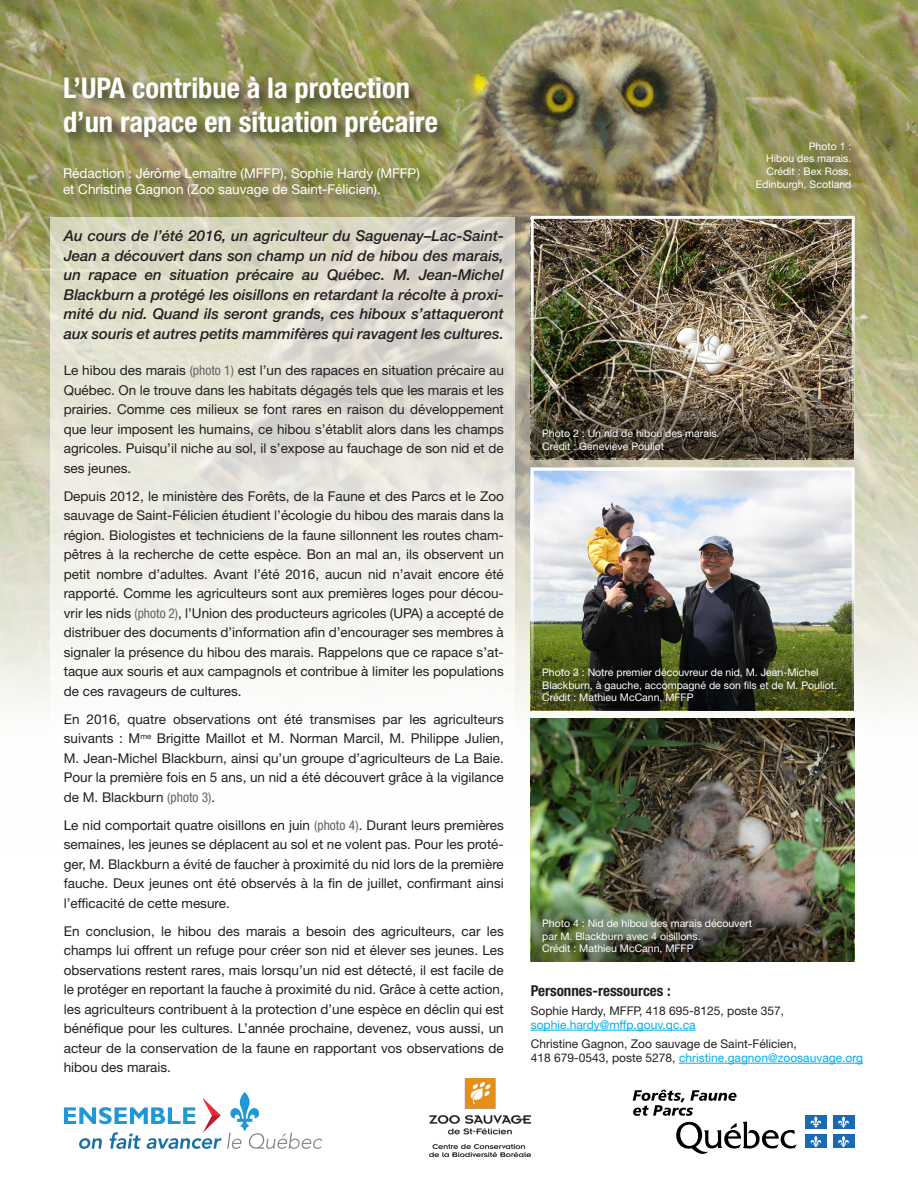
<style>
.page{position:relative;width:918px;height:1188px;background:#fff}
.page>*{position:absolute;margin:0;border:0;box-sizing:border-box;transform-origin:0 0}
.t1{font:700 condensed 28.5px/34.2px "Helvetica Neue LT Std";color:#fff}
.Amorce{font:italic 500 15px/19.5px "Helvetica Neue LT Std";color:#231f20;text-align:justify}
.t2{font:700 condensed 15px "Helvetica Neue LT Std";color:#231f20}
.t3{font:13.5px/19.5px "Helvetica Neue LT Std";color:#231f20;text-align:justify}
.auteur{font:13.5px/16.2px "Helvetica Neue LT Std";color:#fff}
.t4{font:12px/14.4px "Helvetica Neue LT Std";color:#231f20}
.Credit_photo{font:10.5px/12.6px "Helvetica Neue LT Std";color:#fff}
.s1{font-stretch:condensed;color:#636366}
.s2{color:#00aeef}
</style>
<div class="page">
<img style="left:0;top:0;width:918px;height:853px">
<img style="left:535px;top:220px;width:316px;height:161px">
<img style="left:535px;top:381px;width:316px;height:74px">
<svg style="left:50px;top:217px;width:465px;height:636px"></svg>
<svg style="left:633px;top:1090px;width:164px;height:64px"></svg>
<div style="left:805px;top:1116px;width:22px;height:13px;background:#186ab5"></div>
<svg style="left:810px;top:1116px;width:12px;height:12px"></svg>
<div style="left:833px;top:1116px;width:21px;height:13px;background:#186ab5"></div>
<svg style="left:838px;top:1116px;width:11px;height:12px"></svg>
<div style="left:805px;top:1135px;width:22px;height:13px;background:#186ab5"></div>
<svg style="left:810px;top:1136px;width:12px;height:11px"></svg>
<div style="left:833px;top:1135px;width:21px;height:13px;background:#186ab5"></div>
<svg style="left:838px;top:1136px;width:11px;height:11px"></svg>
<svg style="left:64px;top:1092px;width:259px;height:57px"></svg>
<div style="left:61px;top:73px;width:391px;height:139px;background:#231f20;opacity:.75"></div>
<hr style="left:531px;top:1030px;width:165px;height:1px;background:#00aeef">
<hr style="left:679px;top:1063px;width:184px;height:1px;background:#00aeef">
<img style="left:535px;top:472px;width:316px;height:155px">
<img style="left:531px;top:719px;width:323px;height:162px">
<div style="left:755px;top:140px;width:110px;height:63px;background:#231f20;opacity:.75"></div>
<svg style="left:535px;top:627px;width:316px;height:80px;background:#313719"></svg>
<img style="left:531px;top:881px;width:323px;height:80px">
<div style="left:531px;top:216px;width:324px;height:243px;border:3px solid #fff"></div>
<div style="left:531px;top:468px;width:324px;height:243px;border:3px solid #fff"></div>
<img style="left:429px;top:1079px;width:101px;height:78px">
<h1 class="t1" style="left:63px;top:70px;width:376px">L’UPA contribue à la protection d’un rapace en situation précaire</h1>
<p class="auteur" style="left:63px;top:165px;width:358px">Rédaction : Jérôme Lemaître (MFFP), Sophie Hardy (MFFP) et Christine Gagnon (Zoo sauvage de Saint-Félicien).</p>
<p class="Amorce" style="left:64px;top:226px;width:442px">Au cours de l’été 2016, un agriculteur du Saguenay–Lac-Saint-Jean a découvert dans son champ un nid de hibou des marais, un rapace en situation précaire au Québec. M. Jean-Michel Blackburn a protégé les oisillons en retardant la récolte à proxi&shy;mité du nid. Quand ils seront grands, ces hiboux s’attaqueront aux souris et autres petits mammifères qui ravagent les cultures.</p>
<p class="t3" style="left:64px;top:360px;width:442px">Le hibou des marais <span class="s1">(photo 1)</span> est l’un des rapaces en situation précaire au Québec. On le trouve dans les habitats dégagés tels que les marais et les prairies. Comme ces milieux se font rares en raison du développement que leur imposent les humains, ce hibou s’établit alors dans les champs agricoles. Puisqu’il niche au sol, il s’expose au fauchage de son nid et de ses jeunes.</p>
<p class="t3" style="left:64px;top:486px;width:442px">Depuis 2012, le ministère des Forêts, de la Faune et des Parcs et le Zoo sauvage de Saint-Félicien étudient l’écologie du hibou des marais dans la région. Biologistes et techniciens de la faune sillonnent les routes cham&shy;pêtres à la recherche de cette espèce. Bon an mal an, ils observent un petit nombre d’adultes. Avant l’été 2016, aucun nid n’avait encore été rapporté. Comme les agriculteurs sont aux premières loges pour décou&shy;vrir les nids <span class="s1">(photo 2)</span>, l’Union des producteurs agricoles (UPA) a accepté de distribuer des documents d’information afin d’encourager ses membres à signaler la présence du hibou des marais. Rappelons que ce rapace s’at&shy;taque aux souris et aux campagnols et contribue à limiter les populations de ces ravageurs de cultures.</p>
<p class="t3" style="left:64px;top:709px;width:442px">En 2016, quatre observations ont été transmises par les agriculteurs suivants : M<sup>me</sup> Brigitte Maillot et M. Norman Marcil, M. Philippe Julien, M. Jean-Michel Blackburn, ainsi qu’un groupe d’agriculteurs de La Baie.<br>Pour la première fois en 5 ans, un nid a été découvert grâce à la vigilance de M. Blackburn <span class="s1">(photo 3)</span>.</p>
<p class="t3" style="left:64px;top:815px;width:442px">Le nid comportait quatre oisillons en juin <span class="s1">(photo 4)</span>. Durant leurs premières semaines, les jeunes se déplacent au sol et ne volent pas. Pour les proté&shy;ger, M. Blackburn a évité de faucher à proximité du nid lors de la première fauche. Deux jeunes ont été observés à la fin de juillet, confirmant ainsi l’efficacité de cette mesure.</p>
<p class="t3" style="left:64px;top:921px;width:442px">En conclusion, le hibou des marais a besoin des agriculteurs, car les champs lui offrent un refuge pour créer son nid et élever ses jeunes. Les observations restent rares, mais lorsqu’un nid est détecté, il est facile de le protéger en reportant la fauche à proximité du nid. Grâce à cette action, les agriculteurs contribuent à la protection d’une espèce en déclin qui est bénéfique pour les cultures. L’année prochaine, devenez, vous aussi, un acteur de la conservation de la faune en rapportant vos observations de hibou des marais.</p>
<p class="Credit_photo" style="left:756px;top:140px;width:97px;text-align:right">Photo 1 :<br>Hibou des marais.<br>Crédit : Bex Ross,<br>Edinburgh, Scotland</p>
<p class="Credit_photo" style="left:542px;top:427px;width:179px">Photo 2 : Un nid de hibou des marais.<br>Crédit : Geneviève Pouliot</p>
<p class="Credit_photo" style="left:542px;top:666px;width:296px">Photo 3 : Notre premier découvreur de nid, M. Jean-Michel<br>Blackburn, à gauche, accompagné de son fils et de M. Pouliot.<br>Crédit : Mathieu McCann, MFFP</p>
<p class="Credit_photo" style="left:542px;top:917px;width:211px">Photo 4 : Nid de hibou des marais découvert par M. Blackburn avec 4 oisillons.<br>Crédit : Mathieu McCann, MFFP</p>
<h2 class="t2" style="left:531px;top:981px;width:142px">Personnes-ressources :</h2>
<p class="t4" style="left:531px;top:1003px;width:255px">Sophie Hardy, MFFP, 418 695-8125, poste 357, <span class="s2">sophie.hardy@mffp.gouv.qc.ca</span></p>
<p class="t4" style="left:531px;top:1036px;width:334px">Christine Gagnon, Zoo sauvage de Saint-Félicien,<br>418 679-0543, poste 5278, <span class="s2">christine.gagnon@zoosauvage.org</span></p>
</div>
